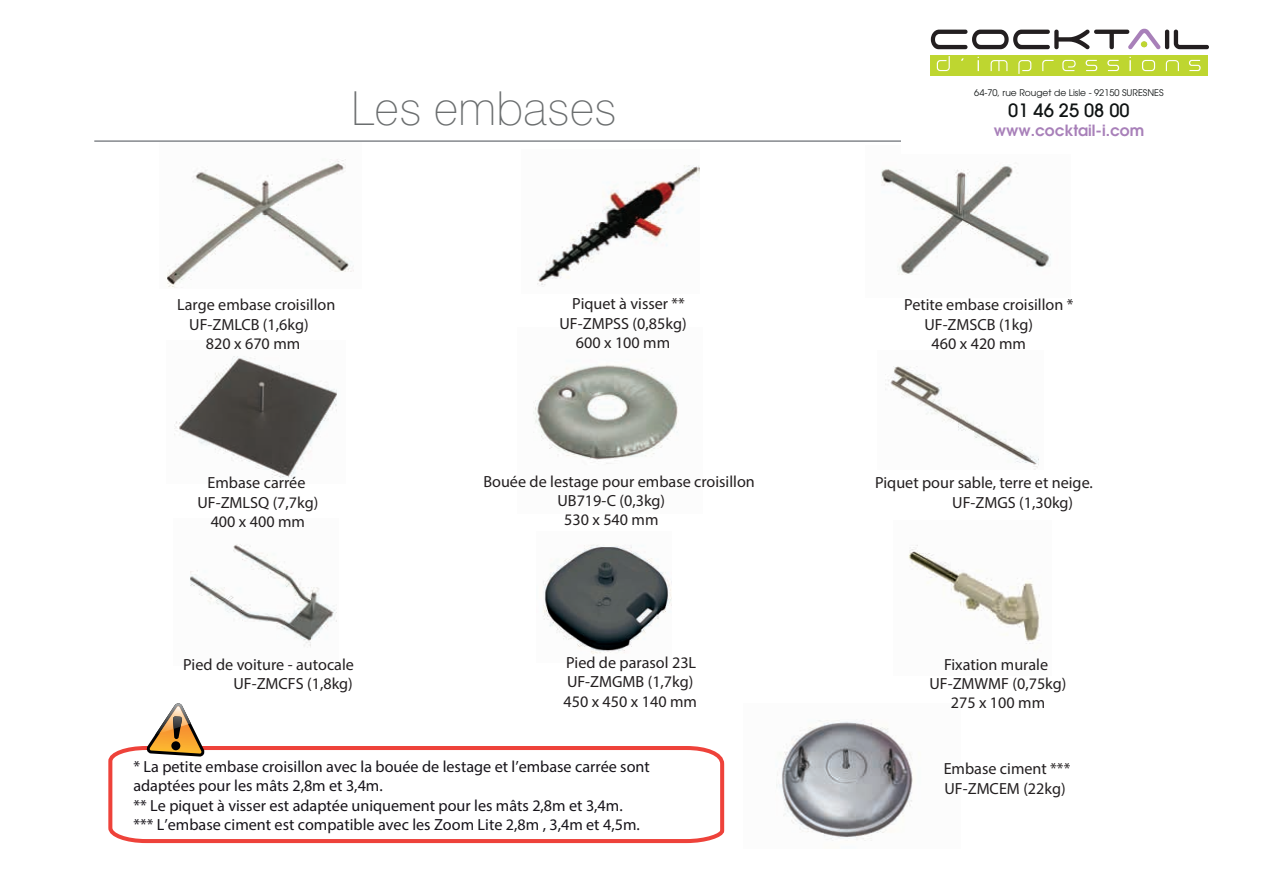
<style>
.page{position:relative;width:1263px;height:893px;background:#fff}
.page>*{position:absolute;margin:0;border:0;box-sizing:border-box;transform-origin:0 0}
.t1{font:100 46.8px "Swiss 721 BT";color:#6b6e6f}
.t2{font:500 18.3px "Avant Garde";color:#0f1313}
.t3{font:16.2px/19.4px "Myriad Pro";color:#231f20}
.t4{font:16.2px/19.4px "Myriad Pro";color:#17141a}
.t5{font:600 15.45px "Avant Garde";color:#a880b9}
.t6{font:9.15px "Avant Garde";color:#0f1313}
.s1{color:#ee2e34}
</style>
<div class="page">
<img style="left:776px;top:720px;width:137px;height:121px">
<hr style="left:94px;top:140px;width:1076px;height:2px;background:#767b7f">
<svg style="left:108px;top:746px;width:617px;height:98px"></svg>
<svg style="left:147px;top:703px;width:58px;height:54px"></svg>
<img style="left:543px;top:545px;width:128px;height:109px">
<img style="left:537px;top:165px;width:162px;height:122px">
<img style="left:190px;top:544px;width:147px;height:103px">
<img style="left:909px;top:545px;width:132px;height:99px">
<img style="left:533px;top:365px;width:146px;height:99px">
<img style="left:174px;top:356px;width:163px;height:122px">
<img style="left:885px;top:366px;width:154px;height:104px">
<img style="left:881px;top:162px;width:170px;height:113px">
<img style="left:167px;top:159px;width:187px;height:129px">
<div style="left:901px;top:86px;width:302px;height:67px;background:#fff"></div>
<div style="left:931px;top:55px;width:277px;height:21px;background:#bed630"></div>
<svg style="left:937px;top:56px;width:13px;height:15px"></svg>
<svg style="left:977px;top:57px;width:2px;height:14px"></svg>
<svg style="left:990px;top:60px;width:17px;height:11px"></svg>
<svg style="left:1018px;top:60px;width:13px;height:14px"></svg>
<svg style="left:1042px;top:60px;width:11px;height:11px"></svg>
<svg style="left:1062px;top:60px;width:14px;height:11px"></svg>
<svg style="left:1085px;top:60px;width:12px;height:11px"></svg>
<svg style="left:1107px;top:60px;width:12px;height:11px"></svg>
<svg style="left:1129px;top:57px;width:2px;height:14px"></svg>
<svg style="left:1142px;top:60px;width:13px;height:11px"></svg>
<svg style="left:1166px;top:60px;width:13px;height:11px"></svg>
<svg style="left:1189px;top:60px;width:11px;height:11px"></svg>
<svg style="left:931px;top:29px;width:278px;height:20px"></svg>
<p class="t1" style="left:118px;top:79px;width:500px"><span class="s1">Zoom Lite -</span> Les embases</p>
<p class="t3" style="left:177px;top:295px;width:160px">Large embase croisillon</p>
<p class="t3" style="left:189px;top:314px;width:121px">UF-ZMLCB (1,6kg)</p>
<p class="t3" style="left:206px;top:334px;width:96px">820 x 670 mm</p>
<p class="t3" style="left:572px;top:293px;width:114px">Piquet à visser **</p>
<p class="t3" style="left:559px;top:313px;width:129px">UF-ZMPSS (0,85kg)</p>
<p class="t3" style="left:576px;top:333px;width:96px">600 x 100 mm</p>
<p class="t3" style="left:197px;top:473px;width:122px;text-align:center">Embase carrée<br>UF-ZMLSQ (7,7kg)<br>400 x 400 mm</p>
<p class="t3" style="left:483px;top:471px;width:273px">Bouée de lestage pour embase croisillon</p>
<p class="t3" style="left:557px;top:491px;width:109px">UB719-C (0,3kg)</p>
<p class="t3" style="left:564px;top:510px;width:96px">530 x 540 mm</p>
<p class="t6" style="left:974px;top:87px;width:191px">64-70, rue Rouget de Lisle - 92150 SURESNES</p>
<p class="t2" style="left:1008px;top:99px;width:123px">01 46 25 08 00</p>
<p class="t5" style="left:994px;top:121px;width:152px">www.cocktail-i.com</p>
<p class="t3" style="left:904px;top:295px;width:171px">Petite embase croisillon *</p>
<p class="t3" style="left:924px;top:314px;width:110px">UF-ZMSCB (1kg)</p>
<p class="t3" style="left:931px;top:334px;width:96px">460 x 420 mm</p>
<p class="t3" style="left:952px;top:473px;width:142px;text-indent:-77px">Piquet pour sable, terre et neige.<br>UF-ZMGS (1,30kg)</p>
<p class="t3" style="left:183px;top:654px;width:172px;text-align:right">Pied de voiture - autocale<br>UF-ZMCFS (1,8kg)</p>
<p class="t3" style="left:563px;top:652px;width:135px">Pied de parasol 23L<br>UF-ZMGMB (1,7kg)<br>450 x 450 x 140 mm</p>
<p class="t3" style="left:929px;top:654px;width:139px;text-align:center">Fixation murale<br>UF-ZMWMF (0,75kg)<br>275 x 100 mm</p>
<p class="t4" style="left:133px;top:757px;width:518px">* La petite embase croisillon avec la bouée de lestage et l’embase carrée sont adaptées pour les mâts 2,8m et 3,4m.<br>** Le piquet à visser est adaptée uniquement pour les mâts 2,8m et 3,4m.<br>*** L’embase ciment est compatible avec les Zoom Lite 2,8m , 3,4m et 4,5m.</p>
<p class="t3" style="left:944px;top:759px;width:128px">Embase ciment ***<br>UF-ZMCEM (22kg)</p>
</div>
